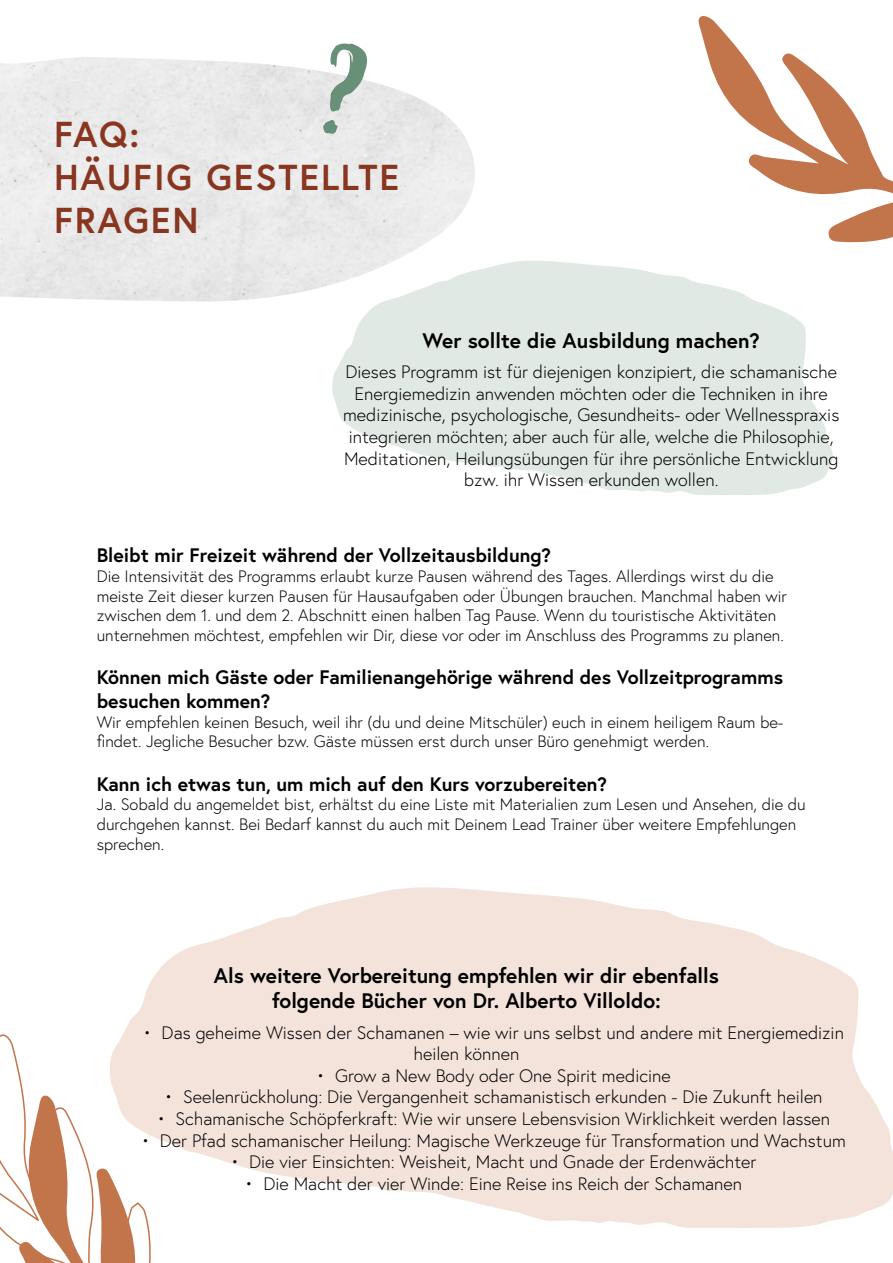
<style>
.page{position:relative;width:893px;height:1263px;background:#fff}
.page>*{position:absolute;margin:0;border:0;box-sizing:border-box;transform-origin:0 0}
.t1{font:700 36px/43.2px "Europa";letter-spacing:.05em;color:#893621}
.t2{font:700 21px/25.2px "Europa";color:#000;text-align:center}
.t3{font:700 19.5px/23.4px "Europa";color:#000}
.t4{font:300 18px/21.6px "Europa";color:#000;text-align:center}
.t5{font:300 16.5px/19.8px "Europa";color:#000}
</style>
<div class="page">
<svg style="left:698px;top:15px;width:195px;height:228px"></svg>
<svg style="left:332px;top:261px;width:501px;height:234px;fill:#e1e9e4"></svg>
<svg style="left:123px;top:887px;width:770px;height:341px;fill:#f3e3db"></svg>
<svg style="left:0;top:1034px;width:237px;height:229px"></svg>
<svg style="left:313px;top:70px;width:58px;height:69px;background:#e9e9e9"></svg>
<h1 class="t1" style="left:54px;top:113px;width:347px">FAQ:<br>HÄUFIG GESTELLTE<br>FRAGEN</h1>
<p class="t2" style="left:423px;top:328px;width:339px">Wer sollte die Ausbildung machen?</p>
<p class="t4" style="left:343px;top:362px;width:498px">Dieses Programm ist für diejenigen konzipiert, die schamanische Energiemedizin anwenden möchten oder die Techniken in ihre medizinische, psychologische, Gesundheits- oder Wellnesspraxis integrieren möchten; aber auch für alle, welche die Philosophie, Meditationen, Heilungsübungen für ihre persönliche Entwicklung bzw. ihr Wissen erkunden wollen.</p>
<p class="t3" style="left:97px;top:543px;width:456px">Bleibt mir Freizeit während der Vollzeitausbildung?</p>
<p class="t5" style="left:97px;top:567px;width:692px">Die Intensivität des Programms erlaubt kurze Pausen während des Tages. Allerdings wirst du die meiste Zeit dieser kurzen Pausen für Hausaufgaben oder Übungen brauchen. Manchmal haben wir zwischen dem 1. und dem 2. Abschnitt einen halben Tag Pause. Wenn du touristische Aktivitäten unternehmen möchtest, empfehlen wir Dir, diese vor oder im Anschluss des Programms zu planen.</p>
<p class="t3" style="left:97px;top:666px;width:688px">Können mich Gäste oder Familienangehörige während des Vollzeitprogramms besuchen kommen?</p>
<p class="t5" style="left:97px;top:712px;width:688px">Wir empfehlen keinen Besuch, weil ihr (du und deine Mitschüler) euch in einem heiligem Raum be&shy;findet. Jegliche Besucher bzw. Gäste müssen erst durch unser Büro genehmigt werden.</p>
<p class="t3" style="left:97px;top:772px;width:512px">Kann ich etwas tun, um mich auf den Kurs vorzubereiten?</p>
<p class="t5" style="left:97px;top:795px;width:710px">Ja. Sobald du angemeldet bist, erhältst du eine Liste mit Materialien zum Lesen und Ansehen, die du durchgehen kannst. Bei Bedarf kannst du auch mit Deinem Lead Trainer über weitere Empfehlungen sprechen.</p>
<p class="t2" style="left:214px;top:963px;width:507px">Als weitere Vorbereitung empfehlen wir dir ebenfalls folgende Bücher von Dr. Alberto Villoldo:</p>
<p class="t4" style="left:414px;top:1022px;width:432px;text-align:left;text-indent:-271px">• Das geheime Wissen der Schamanen – wie wir uns selbst und andere mit Energiemedizin heilen können</p>
<p class="t4" style="left:316px;top:1065px;width:356px">• Grow a New Body oder One Spirit medicine</p>
<p class="t4" style="left:164px;top:1087px;width:660px">• Seelenrückholung: Die Vergangenheit schamanistisch erkunden - Die Zukunft heilen</p>
<p class="t4" style="left:157px;top:1108px;width:675px">• Schamanische Schöpferkraft: Wie wir unsere Lebensvision Wirklichkeit werden lassen</p>
<p class="t4" style="left:141px;top:1130px;width:706px">• Der Pfad schamanischer Heilung: Magische Werkzeuge für Transformation und Wachstum</p>
<p class="t4" style="left:230px;top:1151px;width:528px">• Die vier Einsichten: Weisheit, Macht und Gnade der Erdenwächter</p>
<p class="t4" style="left:245px;top:1173px;width:499px">• Die Macht der vier Winde: Eine Reise ins Reich der Schamanen</p>
</div>
